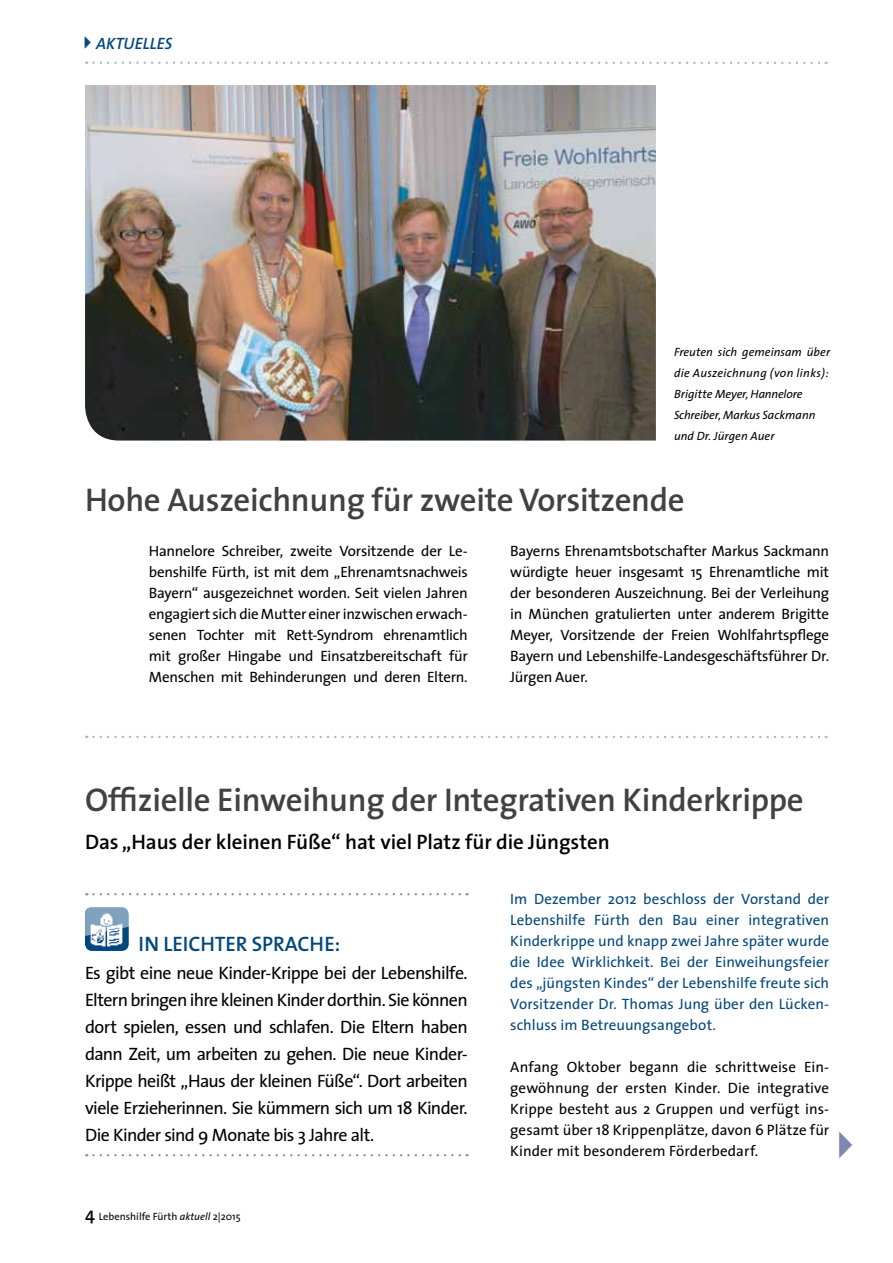
<style>
.page{position:relative;width:893px;height:1263px;background:#fff}
.page>*{position:absolute;margin:0;border:0;box-sizing:border-box;transform-origin:0 0}
.t1{font:45px "Lucida Grande";color:#7c89ad}
.t2{font:600 33px "The Sans";letter-spacing:-.01em;color:#414042}
.t3{font:600 21px "The Sans";letter-spacing:-.005em;color:#000}
.t4{font:600 21px "The Sans";letter-spacing:-.005em;color:#03477b}
.t5{font:18px/27px "The Sans";letter-spacing:-.035em;color:#000;text-align:justify}
.t6{font:italic 600 16.5px "The Sans";color:#03477b}
.t7{font:15px/21px "The Sans";letter-spacing:-.01em;color:#000;text-align:justify}
.t8{font:15px/21px "The Sans";color:#03477b;text-align:justify}
.t9{font:italic 12px/21px "The Sans";letter-spacing:.005em;color:#000}
.t10{font:10.5px "The Sans";color:#000}
.s1{font-family:"Lucida Grande";font-weight:400;font-style:normal;font-size:21px}
.s2{font-weight:600;font-size:18px}
.s3{font-style:italic}
</style>
<div class="page">
<svg style="left:93px;top:893px;width:375px;height:2px"></svg>
<svg style="left:85px;top:907px;width:44px;height:44px"></svg>
<svg style="left:93px;top:1154px;width:375px;height:2px"></svg>
<img style="left:85px;top:85px;width:571px;height:356px">
<svg style="left:93px;top:62px;width:734px;height:2px"></svg>
<svg style="left:93px;top:736px;width:734px;height:2px"></svg>
<p class="t6" style="left:81px;top:29px;width:93px"><span class="s1">▸</span> AKTUELLES</p>
<p class="t9" style="left:674px;top:341px;width:158px">Freuten sich gemeinsam über die Auszeichnung (von links):<br>Brigitte Meyer, Hannelore<br>Schreiber, Markus Sackmann und Dr. Jürgen Auer</p>
<h2 class="t2" style="left:85px;top:472px;width:601px">Hohe Auszeichnung für zweite Vorsitzende</h2>
<p class="t7" style="left:149px;top:540px;width:320px">Hannelore Schreiber, zweite Vorsitzende der Le&shy;benshilfe Fürth, ist mit dem „Ehrenamtsnachweis Bayern“ ausgezeichnet worden. Seit vielen Jahren engagiert sich die Mutter einer inzwischen erwach&shy;senen Tochter mit Rett-Syndrom ehrenamtlich mit großer Hingabe und Einsatzbereitschaft für Menschen mit Behinderungen und deren Eltern.</p>
<p class="t7" style="left:510px;top:540px;width:320px">Bayerns Ehrenamtsbotschafter Markus Sackmann würdigte heuer insgesamt 15 Ehrenamtliche mit der besonderen Auszeichnung. Bei der Verleihung in München gratulierten unter anderem Brigitte Meyer, Vorsitzende der Freien Wohlfahrtspflege Bayern und Lebenshilfe-Landesgeschäftsführer Dr.<br>Jürgen Auer.</p>
<h2 class="t2" style="left:85px;top:773px;width:720px">Offizielle Einweihung der Integrativen Kinderkrippe</h2>
<h3 class="t3" style="left:85px;top:824px;width:526px">Das „Haus der kleinen Füße“ hat viel Platz für die Jüngsten</h3>
<h3 class="t4" style="left:139px;top:926px;width:203px">IN LEICHTER SPRACHE:</h3>
<p class="t5" style="left:85px;top:959px;width:384px">Es gibt eine neue Kinder-Krippe bei der Lebenshilfe.<br>Eltern bringen ihre kleinen Kinder dorthin. Sie können dort spielen, essen und schlafen. Die Eltern haben dann Zeit, um arbeiten zu gehen. Die neue Kinder-Krippe heißt „Haus der kleinen Füße“. Dort arbeiten viele Erzieherinnen. Sie kümmern sich um 18 Kinder.<br>Die Kinder sind 9 Monate bis 3 Jahre alt.</p>
<p class="t8" style="left:510px;top:888px;width:320px">Im Dezember 2012 beschloss der Vorstand der Lebenshilfe Fürth den Bau einer integrativen Kinderkrippe und knapp zwei Jahre später wurde die Idee Wirklichkeit. Bei der Einweihungsfeier des „jüngsten Kindes“ der Lebenshilfe freute sich Vorsitzender Dr. Thomas Jung über den Lücken&shy;schluss im Betreuungsangebot.</p>
<p class="t7" style="left:510px;top:1056px;width:320px">Anfang Oktober begann die schrittweise Ein&shy;gewöhnung der ersten Kinder. Die integrative Krippe besteht aus 2 Gruppen und verfügt ins&shy;gesamt über 18 Krippenplätze, davon 6 Plätze für Kinder mit besonderem Förderbedarf.</p>
<h1 class="t1" style="left:831px;top:1117px;width:25px">▸</h1>
<p class="t10" style="left:85px;top:1207px;width:157px"><span class="s2">4</span> Lebenshilfe Fürth <span class="s3">aktuell</span> 2|2015</p>
</div>
